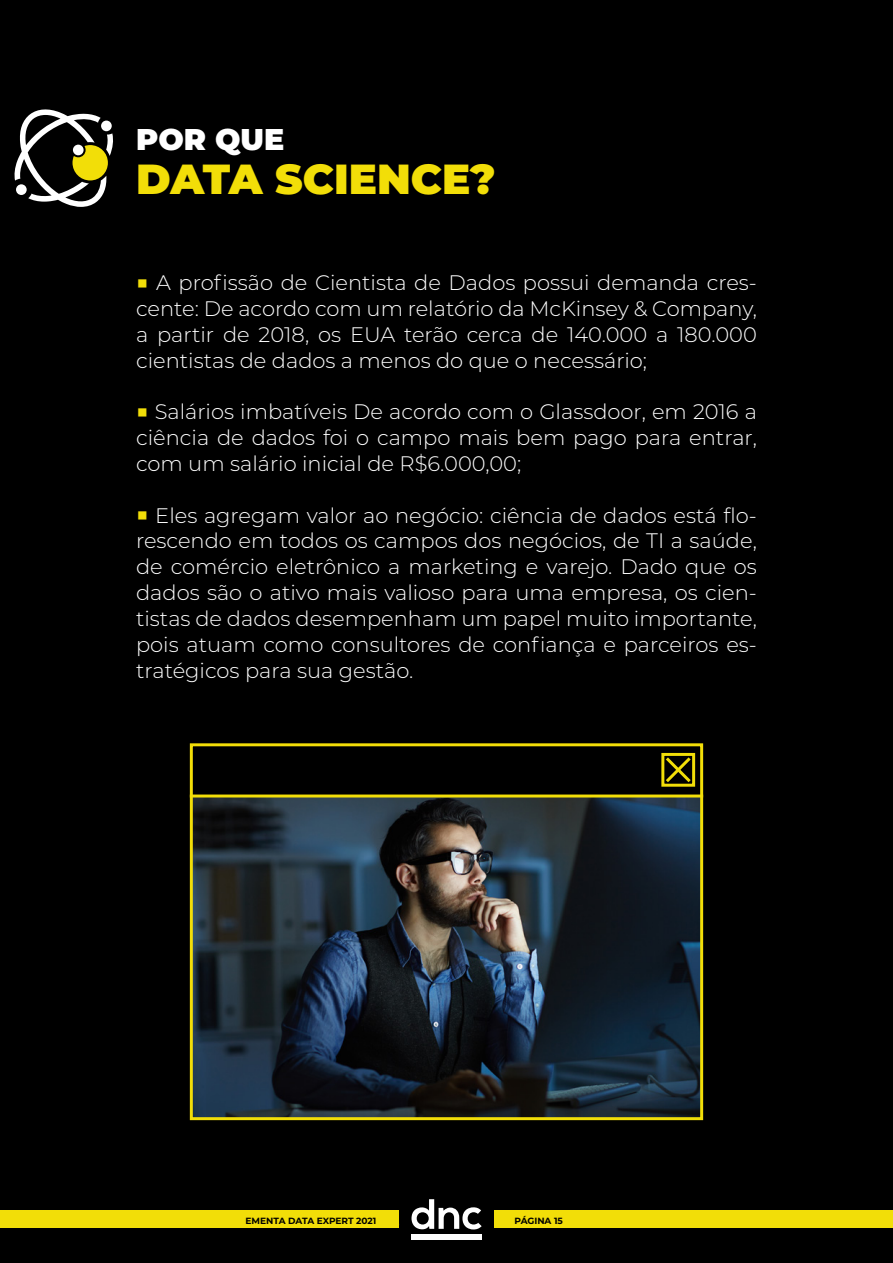
<style>
.page{position:relative;width:893px;height:1263px;background:#000}
.page>*{position:absolute;margin:0;border:0;box-sizing:border-box;transform-origin:0 0}
.t1{font:900 42px "Montserrat";color:#f2de08}
.t2{font:900 30px "Montserrat";color:#fff}
.t3{font:300 21px/25.8px "Montserrat";color:#fff;text-align:justify}
.t4{font:700 9px "Montserrat";letter-spacing:-.005em;color:#000}
.s1{font-weight:500;color:#f2de08}
.s2{color:#f2de08}
</style>
<div class="page">
<div style="left:411px;top:1234px;width:24px;height:5px;background:#fff"></div>
<div style="left:435px;top:1234px;width:23px;height:5px;background:#fff"></div>
<div style="left:458px;top:1234px;width:24px;height:5px;background:#fff"></div>
<svg style="left:411px;top:1199px;width:71px;height:30px"></svg>
<div style="left:494px;top:1211px;width:399px;height:17px;background:#f2de08"></div>
<div style="left:0;top:1211px;width:399px;height:17px;background:#f2de08"></div>
<svg style="left:14px;top:109px;width:99px;height:98px"></svg>
<div style="left:73px;top:145px;width:11px;height:10px;background:#fff;border-radius:50%"></div>
<img style="left:194px;top:797px;width:505px;height:319px">
<div style="left:190px;top:743px;width:513px;height:377px;border:3px solid #f2de08"></div>
<hr style="left:190px;top:794px;width:513px;height:3px;background:#f2de08">
<div style="left:661px;top:753px;width:34px;height:34px;border:3px solid #f2de08"></div>
<svg style="left:663px;top:754px;width:31px;height:31px"></svg>
<h2 class="t2" style="left:136px;top:117px;width:150px">POR QUE</h2>
<h1 class="t1" style="left:136px;top:147px;width:361px">DATA SCIENCE?</h1>
<p class="t3" style="left:136px;top:269px;width:622px"><span class="s1">■</span> A profissão de Cientista de Dados possui demanda cres&shy;cente: De acordo com um relatório da McKinsey &amp; Company, a partir de 2018, os EUA terão cerca de 140.000 a 180.000 cientistas de dados a menos do que o necessário;</p>
<p class="t3" style="left:136px;top:398px;width:622px"><span class="s1">■</span> Salários imbatíveis De acordo com o Glassdoor, em 2016 a ciência de dados foi o campo mais bem pago para entrar, com um salário inicial de R$6.000,00;</p>
<p class="t3" style="left:136px;top:502px;width:622px"><span class="s1">■</span> Eles agregam valor ao negócio: ciência de dados está flo&shy;rescendo em todos os campos dos negócios, de TI a saúde, de comércio eletrônico a marketing e varejo. Dado que os dados são o ativo mais valioso para uma empresa, os cien&shy;tistas de dados desempenham um papel muito importante, pois atuam como consultores de confiança e parceiros es&shy;tratégicos para sua gestão.</p>
<p class="t4" style="left:246px;top:1214px;width:155px">EMENTA DATA EXPERT 2021<span class="s2">_____</span></p>
<p class="t4" style="left:514px;top:1214px;width:50px">PÁGINA 15</p>
</div>
